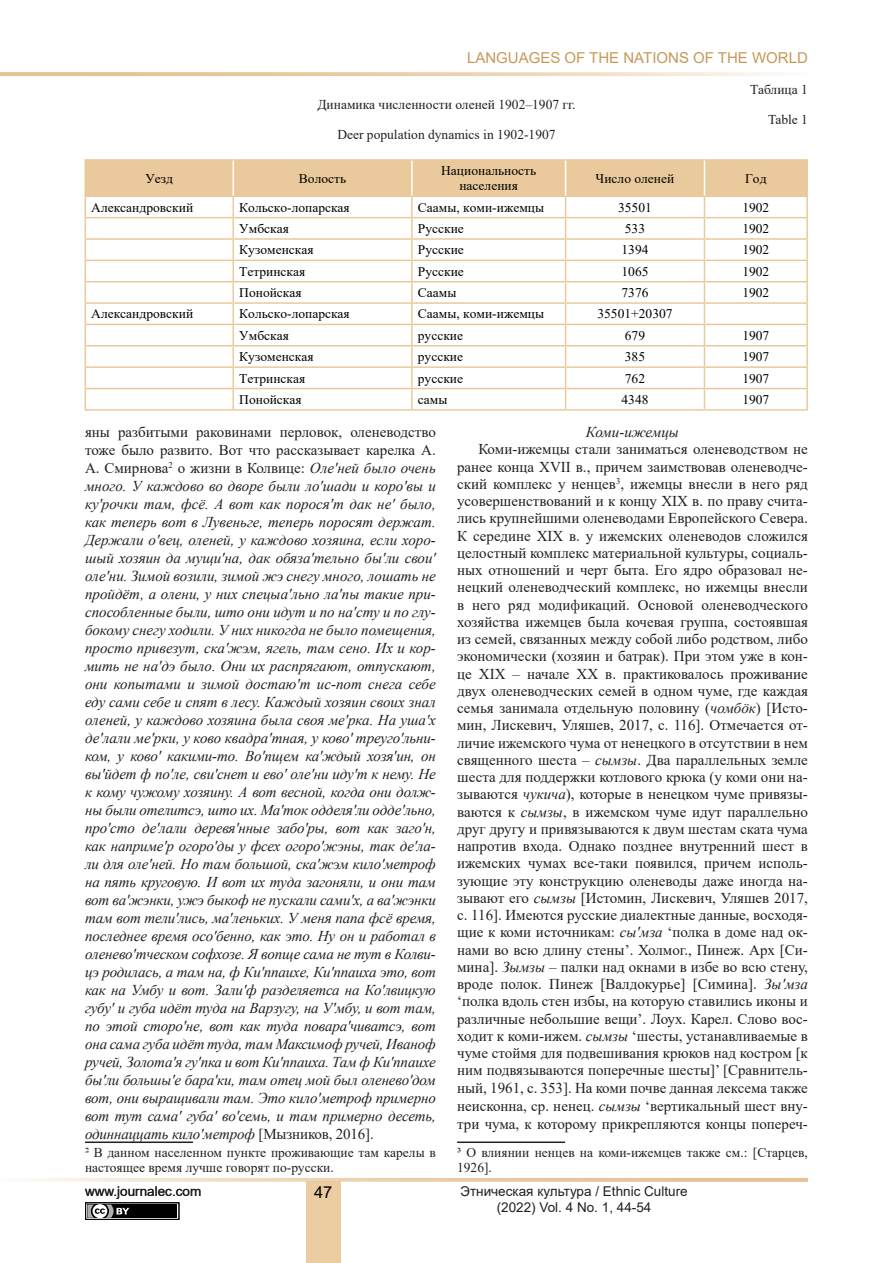
<style>
.page{position:relative;width:893px;height:1263px;background:#fff}
.page>*{position:absolute;margin:0;border:0;box-sizing:border-box;transform-origin:0 0}
.t1{font:16.5px "Arial";color:#000}
.t2{font:italic 15px/18px "Times New Roman";letter-spacing:-.01em;color:#231f20;text-align:justify}
.t3{font:15px/17.2px "Times New Roman";color:#231f20;text-align:justify}
.t4{font:15px "Arial";color:#c5995b}
.t5{font:13.5px/15px "Times New Roman";color:#231f20}
.t6{font:13.5px/16.2px "Arial";color:#231f20;text-align:center}
.t7{font:13.2px/15px "Times New Roman";color:#000;text-align:center}
.s1{font-style:normal}
.s2{font-style:italic}
</style>
<div class="page">
<div style="left:306px;top:1182px;width:34px;height:81px;background:#ebcda1"></div>
<svg style="left:0;top:72px;width:780px;height:4px;background:#ecd4b5"></svg>
<svg style="left:29px;top:1178px;width:779px;height:4px;background:#ecd4b5"></svg>
<div style="left:85px;top:1202px;width:94px;height:18px;border:1px solid #000"></div>
<div style="left:87px;top:1204px;width:90px;height:14px;background:#000"></div>
<svg style="left:87px;top:1204px;width:42px;height:14px"></svg>
<hr style="left:85px;top:409px;width:148px;height:2px;background:#eaca9c">
<hr style="left:233px;top:409px;width:179px;height:2px;background:#eaca9c">
<hr style="left:412px;top:409px;width:154px;height:2px;background:#eaca9c">
<hr style="left:566px;top:409px;width:138px;height:2px;background:#eaca9c">
<hr style="left:704px;top:409px;width:104px;height:2px;background:#eaca9c">
<svg style="left:85px;top:161px;width:723px;height:248px"></svg>
<hr style="left:85px;top:159px;width:148px;height:2px;background:#eaca9c">
<hr style="left:85px;top:161px;width:1px;height:34px;background:#eaca9c">
<hr style="left:233px;top:159px;width:179px;height:2px;background:#eaca9c">
<hr style="left:412px;top:159px;width:154px;height:2px;background:#eaca9c">
<hr style="left:566px;top:159px;width:138px;height:2px;background:#eaca9c">
<hr style="left:704px;top:159px;width:104px;height:2px;background:#eaca9c">
<hr style="left:806px;top:161px;width:2px;height:34px;background:#eaca9c">
<hr style="left:85px;top:195px;width:148px;height:2px;background:#eaca9c">
<hr style="left:233px;top:195px;width:179px;height:2px;background:#eaca9c">
<hr style="left:412px;top:195px;width:154px;height:2px;background:#eaca9c">
<hr style="left:566px;top:195px;width:138px;height:2px;background:#eaca9c">
<hr style="left:704px;top:195px;width:104px;height:2px;background:#eaca9c">
<hr style="left:233px;top:161px;width:1px;height:34px;background:#fff">
<hr style="left:411px;top:161px;width:2px;height:34px;background:#fff">
<hr style="left:565px;top:161px;width:1px;height:34px;background:#fff">
<hr style="left:704px;top:161px;width:1px;height:34px;background:#fff">
<hr style="left:85px;top:1141px;width:108px;height:2px;background:#231f20">
<hr style="left:457px;top:1141px;width:108px;height:2px;background:#231f20">
<p class="t4" style="left:467px;top:48px;width:342px">LANGUAGES OF THE NATIONS OF THE WORLD</p>
<p class="t5" style="left:750px;top:82px;width:59px">Таблица 1</p>
<p class="t5" style="left:317px;top:97px;width:260px">Динамика численности оленей 1902–1907 гг.</p>
<p class="t5" style="left:768px;top:112px;width:41px">Table 1</p>
<p class="t5" style="left:337px;top:127px;width:220px">Deer population dynamics in 1902-1907</p>
<p class="t7" style="left:145px;top:170px;width:29px">Уезд</p>
<p class="t7" style="left:299px;top:170px;width:49px">Волость</p>
<p class="t7" style="left:441px;top:163px;width:97px">Национальность населения</p>
<p class="t7" style="left:596px;top:170px;width:80px">Число оленей</p>
<p class="t7" style="left:745px;top:170px;width:23px">Год</p>
<p class="t7" style="left:91px;top:199px;width:103px">Александровский</p>
<p class="t7" style="left:239px;top:199px;width:112px">Кольско-лопарская</p>
<p class="t7" style="left:418px;top:199px;width:128px">Саамы, коми-ижемцы</p>
<p class="t7" style="left:618px;top:199px;width:35px">35501</p>
<p class="t7" style="left:742px;top:199px;width:28px">1902</p>
<p class="t7" style="left:239px;top:221px;width:51px">Умбская</p>
<p class="t7" style="left:418px;top:221px;width:48px">Русские</p>
<p class="t7" style="left:625px;top:221px;width:22px">533</p>
<p class="t7" style="left:742px;top:221px;width:28px">1902</p>
<p class="t7" style="left:239px;top:242px;width:76px">Кузоменская</p>
<p class="t7" style="left:418px;top:242px;width:48px">Русские</p>
<p class="t7" style="left:621px;top:242px;width:28px">1394</p>
<p class="t7" style="left:742px;top:242px;width:28px">1902</p>
<p class="t7" style="left:239px;top:263px;width:68px">Тетринская</p>
<p class="t7" style="left:418px;top:263px;width:48px">Русские</p>
<p class="t7" style="left:621px;top:263px;width:28px">1065</p>
<p class="t7" style="left:742px;top:263px;width:28px">1902</p>
<p class="t7" style="left:239px;top:285px;width:64px">Понойская</p>
<p class="t7" style="left:418px;top:285px;width:40px">Саамы</p>
<p class="t7" style="left:621px;top:285px;width:28px">7376</p>
<p class="t7" style="left:742px;top:285px;width:28px">1902</p>
<p class="t7" style="left:91px;top:306px;width:103px">Александровский</p>
<p class="t7" style="left:239px;top:306px;width:112px">Кольско-лопарская</p>
<p class="t7" style="left:418px;top:306px;width:128px">Саамы, коми-ижемцы</p>
<p class="t7" style="left:597px;top:306px;width:77px">35501+20307</p>
<p class="t7" style="left:239px;top:327px;width:51px">Умбская</p>
<p class="t7" style="left:418px;top:327px;width:47px">русские</p>
<p class="t7" style="left:625px;top:327px;width:22px">679</p>
<p class="t7" style="left:742px;top:327px;width:28px">1907</p>
<p class="t7" style="left:239px;top:349px;width:76px">Кузоменская</p>
<p class="t7" style="left:418px;top:349px;width:47px">русские</p>
<p class="t7" style="left:625px;top:349px;width:22px">385</p>
<p class="t7" style="left:742px;top:349px;width:28px">1907</p>
<p class="t7" style="left:239px;top:370px;width:68px">Тетринская</p>
<p class="t7" style="left:418px;top:370px;width:47px">русские</p>
<p class="t7" style="left:625px;top:370px;width:22px">762</p>
<p class="t7" style="left:742px;top:370px;width:28px">1907</p>
<p class="t7" style="left:239px;top:392px;width:64px">Понойская</p>
<p class="t7" style="left:418px;top:392px;width:31px">самы</p>
<p class="t7" style="left:621px;top:392px;width:28px">4348</p>
<p class="t7" style="left:742px;top:392px;width:28px">1907</p>
<p class="t2" style="left:85px;top:423px;width:352px"><span class="s1">яны разбитыми раковинами перловок, оленеводство тоже было развито. Вот что рассказывает карелка А.<br>А. Смирнова</span><sup>2</sup> <span class="s1">о жизни в Колвице:</span> Оле'ней было очень много. У каждово во дворе были ло'шади и коро'вы и ку'рочки там, фсё. А вот как порося'т дак не' было, как теперь вот в Лувеньге, теперь поросят держат.<br>Держали о'вец, оленей, у каждово хозяина, если хоро&shy;шый хозяин да мущи'на, дак обяза'тельно бы'ли свои' оле'ни. Зимой возили, зимой жэ снегу много, лошать не пройдёт, а олени, у них спецыа'льно ла'пы такие при&shy;способленные были, што они идут и по на'сту и по глу&shy;бокому снегу ходили. У них никогда не было помещения, просто привезут, ска'жэм, ягель, там сено. Их и кор&shy;мить не на'дэ было. Они их распрягают, отпускают, они копытами и зимой достаю'т ис-пот снега себе еду сами себе и спят в лесу. Каждый хозяин своих знал оленей, у каждово хозяина была своя ме'рка. На уша'х де'лали ме'рки, у ково квадра'тная, у ково' треуго'льни&shy;ком, у ково' какими-то. Во'пщем ка'ждый хозя'ин, он вы'йдет ф по'ле, сви'снет и ево' оле'ни иду'т к нему. Не к кому чужому хозяину. А вот весной, когда они долж&shy;ны были отелитсэ, што их. Ма'ток одделя'ли одде'льно, про'сто де'лали деревя'нные забо'ры, вот как заго'н, как наприме'р огоро'ды у фсех огоро'жэны, так де'ла&shy;ли для оле'ней. Но там большой, ска'жэм кило'метроф на пять круговую. И вот их туда загоняли, и они там вот ва'жэнки, ужэ быкоф не пускали сами'х, а ва'жэнки там вот тели'лись, ма'леньких. У меня папа фсё время, последнее время осо'бенно, как это. Ну он и работал в оленево'тческом софхозе. Я вопще сама не тут в Колви&shy;цэ родилась, а там на, ф Ки'ппаихе, Ки'ппаиха это, вот как на Умбу и вот. Зали'ф разделяетса на Ко'лвицкую губу' и губа идёт туда на Варзугу, на У'мбу, и вот там, по этой сторо'не, вот как туда повара'чиватсэ, вот она сама губа идёт туда, там Максимоф ручей, Иваноф ручей, Золота'я гу'пка и вот Ки'ппаиха. Там ф Ки'ппаихе бы'ли большы'е бара'ки, там отец мой был оленево'дом вот, они выращивали там. Это кило'метроф примерно вот тут сама' губа' во'семь, и там примерно десеть, одиннаццать кило'метроф <span class="s1">[Мызников, 2016].</span></p>
<p class="t5" style="left:85px;top:1145px;width:352px">2 В данном населенном пункте проживающие там карелы в настоящее время лучше говорят по-русски.</p>
<p class="t2" style="left:586px;top:423px;width:95px">Коми-ижемцы</p>
<p class="t3" style="left:457px;top:440px;width:352px;text-indent:21px">Коми-ижемцы стали заниматься оленеводством не ранее конца XVII в., причем заимствовав оленеводче&shy;ский комплекс у ненцев<sup>3</sup>, ижемцы внесли в него ряд усовершенствований и к концу ХIХ в. по праву счита&shy;лись крупнейшими оленеводами Европейского Севера.<br>К середине XIX в. у ижемских оленеводов сложился целостный комплекс материальной культуры, социаль&shy;ных отношений и черт быта. Его ядро образовал не&shy;нецкий оленеводческий комплекс, но ижемцы внесли в него ряд модификаций. Основой оленеводческого хозяйства ижемцев была кочевая группа, состоявшая из семей, связанных между собой либо родством, либо экономически (хозяин и батрак). При этом уже в кон&shy;це XIX – начале XX в. практиковалось проживание двух оленеводческих семей в одном чуме, где каждая семья занимала отдельную половину (<span class="s2">чомбӧк</span>) [Исто&shy;мин, Лискевич, Уляшев, 2017, с. 116]. Отмечается от&shy;личие ижемского чума от ненецкого в отсутствии в нем священного шеста – <span class="s2">сымзы</span>. Два параллельных земле шеста для поддержки котлового крюка (у коми они на&shy;зываются <span class="s2">чукича</span>), которые в ненецком чуме привязы&shy;ваются к <span class="s2">сымзы</span>, в ижемском чуме идут параллельно друг другу и привязываются к двум шестам ската чума напротив входа. Однако позднее внутренний шест в ижемских чумах все-таки появился, причем исполь&shy;зующие эту конструкцию оленеводы даже иногда на&shy;зывают его <span class="s2">сымзы</span> [Истомин, Лискевич, Уляшев 2017, с. 116]. Имеются русские диалектные данные, восходя&shy;щие к коми источникам: <span class="s2">сы'мза</span> ‘полка в доме над ок&shy;нами во всю длину стены’. Холмог., Пинеж. Арх [Си&shy;мина]. <span class="s2">Зымзы</span> – палки над окнами в избе во всю стену, вроде полок. Пинеж [Валдокурье] [Симина]. <span class="s2">Зы'мза </span>‘полка вдоль стен избы, на которую ставились иконы и различные небольшие вещи’. Лоух. Карел. Слово вос&shy;ходит к коми-ижем. <span class="s2">сымзы</span> ‘шесты, устанавливаемые в чуме стоймя для подвешивания крюков над костром [к ним подвязываются поперечные шесты]’ [Сравнитель&shy;ный, 1961, с. 353]. На коми почве данная лексема также неисконна, ср. ненец. <span class="s2">сымзы</span> ‘вертикальный шест вну&shy;три чума, к которому прикрепляются концы попереч-</p>
<p class="t5" style="left:457px;top:1145px;width:352px">3 О влиянии ненцев на коми-ижемцев также см.: [Старцев,<br>1926].</p>
<p class="t6" style="left:85px;top:1183px;width:118px">www.journalec.com</p>
<p class="t1" style="left:314px;top:1181px;width:20px">47</p>
<p class="t6" style="left:460px;top:1183px;width:229px">Этническая культура / Ethnic Culture (2022) Vol. 4 No. 1, 44-54</p>
</div>
